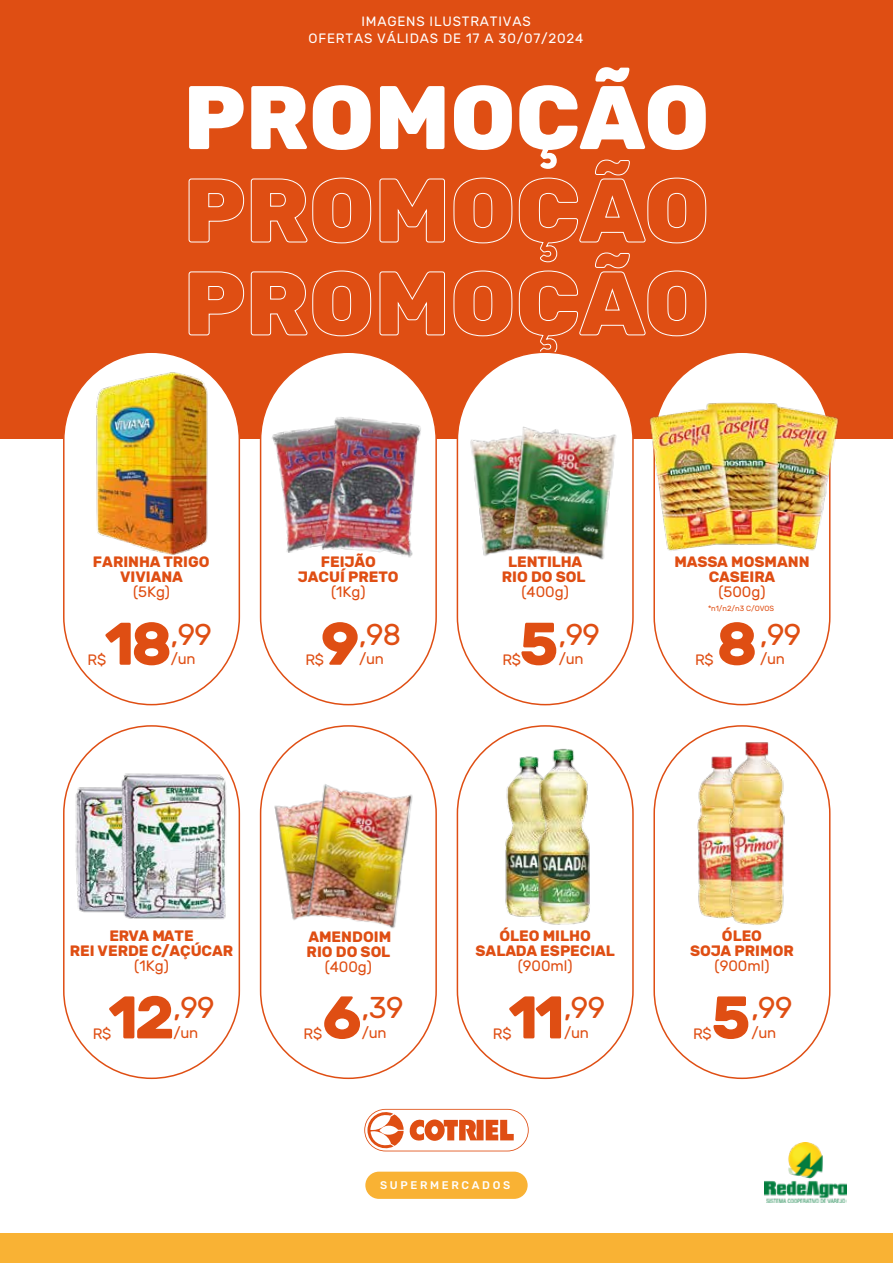
<style>
.page{position:relative;width:893px;height:1263px;background:#fff}
.page>*{position:absolute;margin:0;border:0;box-sizing:border-box;transform-origin:0 0}
.t1{font:800 90px "Rubik";color:#fff}
.t2{font:700 60px "Rubik";color:#df4e13}
.t3{font:30px "Rubik";letter-spacing:-.02em;color:#df4e13}
.t4{font:700 15px/15px "Rubik";color:#df4e13;text-align:center}
.t5{font:15px "Rubik";color:#df4e13}
.t6{font:13.5px/16.2px "Rubik";letter-spacing:.06em;color:#fff;text-align:center}
.t7{font:500 11.1px "Rubik";letter-spacing:.24em;color:#fff}
.t8{font:7.5px "Rubik";color:#df4e13}
.s1{font-weight:700;font-size:60px}
</style>
<div class="page">
<div style="left:0;top:0;width:893px;height:439px;background:#df4e13"></div>
<svg style="left:189px;top:179px;width:55px;height:63px"></svg>
<svg style="left:251px;top:178px;width:120px;height:65px"></svg>
<svg style="left:380px;top:179px;width:65px;height:63px"></svg>
<svg style="left:454px;top:178px;width:58px;height:65px"></svg>
<svg style="left:189px;top:272px;width:55px;height:63px"></svg>
<svg style="left:251px;top:271px;width:120px;height:65px"></svg>
<svg style="left:380px;top:272px;width:65px;height:63px"></svg>
<svg style="left:454px;top:271px;width:58px;height:65px"></svg>
<svg style="left:519px;top:160px;width:187px;height:191px"></svg>
<svg style="left:364px;top:1108px;width:165px;height:44px"></svg>
<div style="left:365px;top:1172px;width:163px;height:27px;background:#f9b234;border-radius:14px"></div>
<div style="left:64px;top:352px;width:175px;height:353px;background:#fff;border-radius:88px"></div>
<div style="left:63px;top:351px;width:177px;height:354px;border:2px solid #df4e13;border-radius:88px"></div>
<div style="left:261px;top:352px;width:175px;height:353px;background:#fff;border-radius:88px"></div>
<div style="left:457px;top:352px;width:176px;height:353px;background:#fff;border-radius:88px"></div>
<div style="left:654px;top:352px;width:176px;height:353px;background:#fff;border-radius:88px"></div>
<div style="left:653px;top:725px;width:177px;height:354px;border:2px solid #df4e13;border-radius:88px"></div>
<div style="left:0;top:1233px;width:893px;height:30px;background:#f9b234"></div>
<img style="left:764px;top:1143px;width:82px;height:59px">
<img style="left:89px;top:369px;width:125px;height:186px">
<img style="left:259px;top:413px;width:35px;height:144px">
<img style="left:294px;top:407px;width:139px;height:151px">
<img style="left:657px;top:389px;width:182px;height:171px">
<img style="left:69px;top:779px;width:44px;height:134px">
<img style="left:113px;top:765px;width:120px;height:155px">
<img style="left:697px;top:774px;width:13px;height:143px">
<img style="left:710px;top:740px;width:93px;height:185px">
<img style="left:216px;top:779px;width:22px;height:141px">
<img style="left:238px;top:769px;width:221px;height:179px">
<img style="left:416px;top:418px;width:21px;height:153px">
<img style="left:456px;top:416px;width:218px;height:158px">
<img style="left:446px;top:762px;width:27px;height:158px">
<img style="left:473px;top:746px;width:181px;height:181px">
<p class="t6" style="left:309px;top:14px;width:276px">IMAGENS ILUSTRATIVAS<br>OFERTAS VÁLIDAS DE 17 A 30/07/2024</p>
<h1 class="t1" style="left:183px;top:68px;width:527px">PROMOÇÃO</h1>
<p class="t4" style="left:93px;top:555px;width:118px">FARINHA TRIGO<br>VIVIANA</p>
<p class="t5" style="left:133px;top:584px;width:39px">(5Kg)</p>
<p class="t4" style="left:298px;top:555px;width:102px">FEIJÃO<br>JACUÍ PRETO</p>
<p class="t5" style="left:331px;top:584px;width:36px">(1Kg)</p>
<p class="t4" style="left:502px;top:555px;width:85px">LENTILHA<br>RIO DO SOL</p>
<p class="t5" style="left:521px;top:584px;width:49px">(400g)</p>
<p class="t4" style="left:674px;top:555px;width:137px">MASSA MOSMANN<br>CASEIRA</p>
<p class="t5" style="left:718px;top:584px;width:49px">(500g)</p>
<h2 class="t2" style="left:104px;top:609px;width:69px">18</h2>
<h3 class="t3" style="left:171px;top:618px;width:43px">,99</h3>
<p class="t5" style="left:171px;top:650px;width:26px">/un</p>
<p class="t5" style="left:88px;top:652px;width:20px">R$</p>
<h2 class="t2" style="left:321px;top:609px;width:40px">9</h2>
<h3 class="t3" style="left:359px;top:618px;width:43px">,98</h3>
<p class="t5" style="left:359px;top:650px;width:26px">/un</p>
<p class="t5" style="left:305px;top:652px;width:20px">R$</p>
<h2 class="t2" style="left:519px;top:609px;width:41px">5</h2>
<h3 class="t3" style="left:559px;top:618px;width:43px">,99</h3>
<p class="t5" style="left:559px;top:650px;width:26px">/un</p>
<p class="t5" style="left:502px;top:652px;width:20px">R$</p>
<p class="t8" style="left:708px;top:604px;width:68px">*n1/n2/n3 C/OVOS</p>
<h3 class="t3" style="left:716px;top:618px;width:86px"><span class="s1">8</span>,99</h3>
<p class="t5" style="left:760px;top:650px;width:26px">/un</p>
<p class="t5" style="left:695px;top:652px;width:20px">R$</p>
<p class="t4" style="left:70px;top:928px;width:165px">ERVA MATE<br>REI VERDE C/AÇÚCAR</p>
<p class="t5" style="left:134px;top:957px;width:36px">(1Kg)</p>
<p class="t4" style="left:307px;top:930px;width:86px;text-align:left">AMENDOIM<br>RIO DO SOL</p>
<p class="t5" style="left:325px;top:959px;width:49px">(400g)</p>
<p class="t4" style="left:475px;top:928px;width:141px">ÓLEO MILHO<br>SALADA ESPECIAL</p>
<p class="t5" style="left:518px;top:957px;width:56px">(900ml)</p>
<p class="t4" style="left:690px;top:928px;width:105px">ÓLEO<br>SOJA PRIMOR</p>
<p class="t5" style="left:714px;top:957px;width:56px">(900ml)</p>
<h2 class="t2" style="left:108px;top:982px;width:68px">12</h2>
<h3 class="t3" style="left:174px;top:991px;width:43px">,99</h3>
<p class="t5" style="left:174px;top:1024px;width:26px">/un</p>
<p class="t5" style="left:93px;top:1025px;width:20px">R$</p>
<h2 class="t2" style="left:322px;top:982px;width:41px">6</h2>
<h3 class="t3" style="left:362px;top:991px;width:43px">,39</h3>
<p class="t5" style="left:362px;top:1024px;width:26px">/un</p>
<p class="t5" style="left:304px;top:1025px;width:20px">R$</p>
<h2 class="t2" style="left:508px;top:982px;width:58px">11</h2>
<h3 class="t3" style="left:564px;top:991px;width:43px">,99</h3>
<p class="t5" style="left:564px;top:1024px;width:26px">/un</p>
<p class="t5" style="left:493px;top:1025px;width:20px">R$</p>
<h2 class="t2" style="left:711px;top:982px;width:41px">5</h2>
<h3 class="t3" style="left:751px;top:991px;width:43px">,99</h3>
<p class="t5" style="left:751px;top:1024px;width:26px">/un</p>
<p class="t5" style="left:693px;top:1025px;width:20px">R$</p>
<p class="t7" style="left:380px;top:1178px;width:132px">SUPERMERCADOS</p>
</div>
